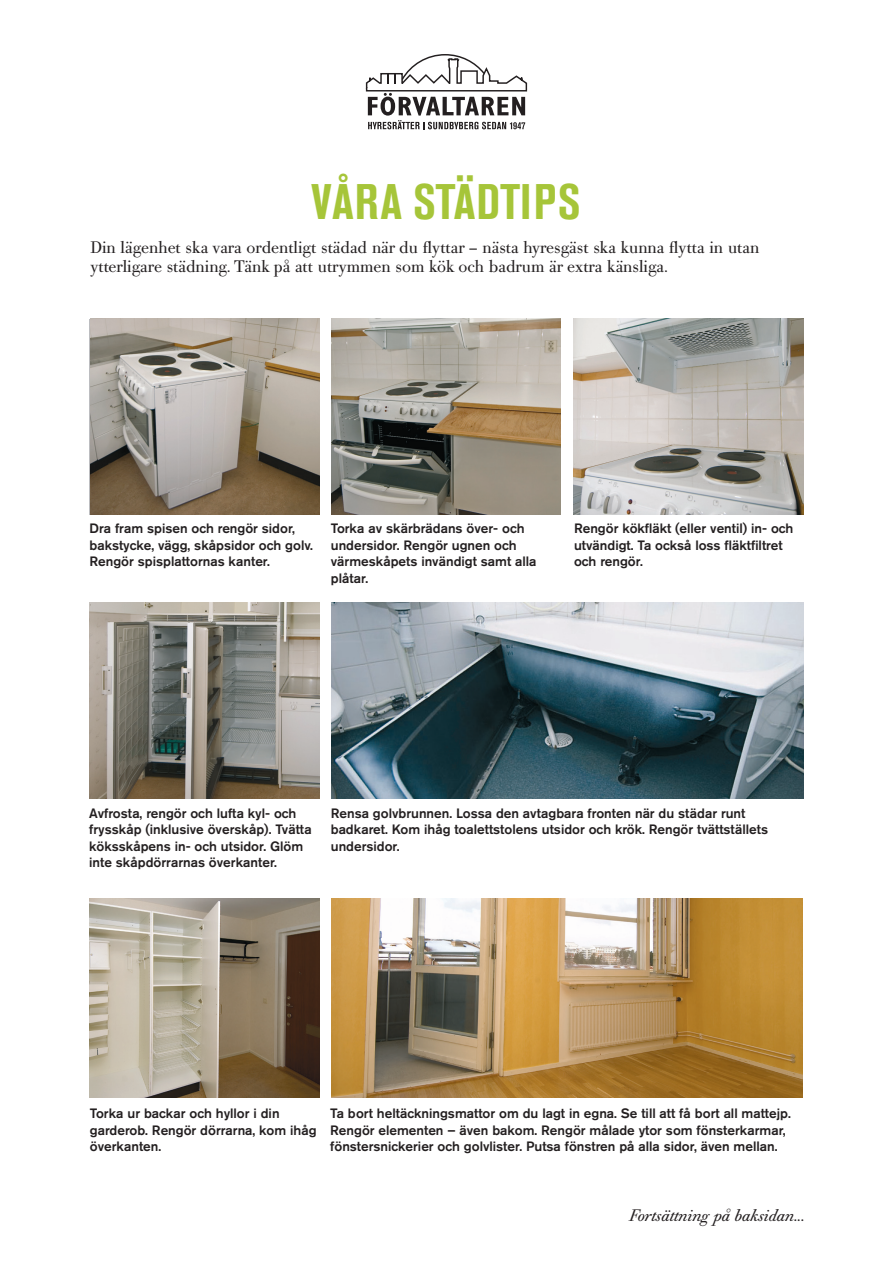
<style>
.page{position:relative;width:893px;height:1263px;background:#fff}
.page>*{position:absolute;margin:0;border:0;box-sizing:border-box;transform-origin:0 0}
.t1{font:700 condensed 49.5px "Akzidenz Grotesk Std";letter-spacing:.015em;color:#a6c539}
.bröd{font:16.5px/19.5px "Bodoni Old Face BQ";color:#231f20}
.bröd-2{font:italic 16.5px "Bodoni Old Face BQ";color:#231f20}
.bildtext{font:500 13.5px/16.5px "Akzidenz Grotesk Std";color:#231f20}
</style>
<div class="page">
<img style="left:90px;top:319px;width:229px;height:195px">
<img style="left:331px;top:319px;width:230px;height:195px">
<img style="left:573px;top:319px;width:230px;height:195px">
<img style="left:90px;top:603px;width:229px;height:195px">
<img style="left:331px;top:603px;width:472px;height:195px">
<img style="left:90px;top:899px;width:229px;height:198px">
<img style="left:331px;top:899px;width:471px;height:198px">
<svg style="left:366px;top:54px;width:161px;height:75px"></svg>
<p class="t1" style="left:311px;top:173px;width:271px">VÅRA STÄDTIPS</p>
<p class="bröd" style="left:90px;top:238px;width:670px">Din lägenhet ska vara ordentligt städad när du flyttar – nästa hyresgäst ska kunna flytta in utan ytterligare städning. Tänk på att utrymmen som kök och badrum är extra känsliga.</p>
<p class="bildtext" style="left:90px;top:520px;width:225px">Dra fram spisen och rengör sidor, bakstycke, vägg, skåpsidor och golv.</p>
<p class="bildtext" style="left:90px;top:553px;width:182px">Rengör spisplattornas kanter.</p>
<p class="bildtext" style="left:331px;top:520px;width:207px">Torka av skärbrädans över- och undersidor. Rengör ugnen och värmeskåpets invändigt samt alla plåtar.</p>
<p class="bildtext" style="left:574px;top:520px;width:221px">Rengör kökfläkt (eller ventil) in- och utvändigt. Ta också loss fläktfiltret och rengör.</p>
<p class="bildtext" style="left:89px;top:805px;width:224px">Avfrosta, rengör och lufta kyl- och frysskåp (inklusive överskåp). Tvätta köksskåpens in- och utsidor. Glöm inte skåpdörrarnas överkanter.</p>
<p class="bildtext" style="left:331px;top:805px;width:439px">Rensa golvbrunnen. Lossa den avtagbara fronten när du städar runt badkaret. Kom ihåg toalettstolens utsidor och krök. Rengör tvättställets undersidor.</p>
<p class="bildtext" style="left:90px;top:1105px;width:228px">Torka ur backar och hyllor i din garderob. Rengör dörrarna, kom ihåg överkanten.</p>
<p class="bildtext" style="left:330px;top:1105px;width:462px">Ta bort heltäckningsmattor om du lagt in egna. Se till att få bort all mattejp.<br>Rengör elementen – även bakom. Rengör målade ytor som fönsterkarmar, fönstersnickerier och golvlister. Putsa fönstren på alla sidor, även mellan.</p>
<p class="bröd-2" style="left:628px;top:1206px;width:177px">Fortsättning på baksidan...</p>
</div>
